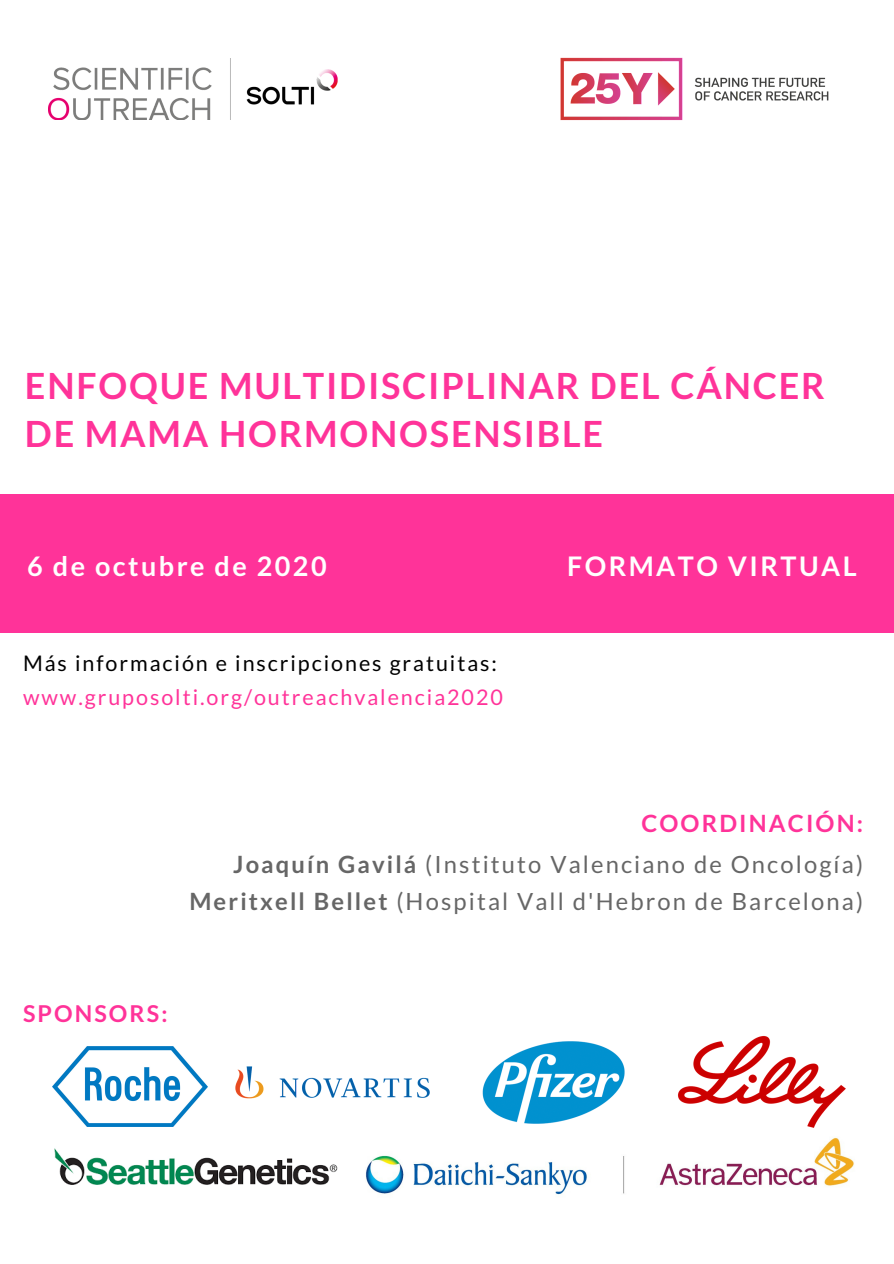
<style>
.page{position:relative;width:894px;height:1264px;background:#fff}
.page>*{position:absolute;margin:0;border:0;box-sizing:border-box;transform-origin:0 0}
.t1{font:700 36px/47.2px "Lato";letter-spacing:.05em;color:#f39}
.t2{font:700 27px "Lato";letter-spacing:.09em;color:#fff}
.t3{font:23.7px/37.2px "Lato";letter-spacing:.09em;color:#666;text-align:right}
.t4{font:700 23.7px "Lato";letter-spacing:.09em;color:#f39}
.t5{font:700 23.25px "Lato";letter-spacing:.09em;color:#f39}
.t6{font:21.45px "Lato";letter-spacing:.09em;color:#f39}
.t7{font:21.45px "Lato";letter-spacing:.09em;color:#000}
.s1{font-weight:700}
</style>
<div class="page">
<div style="left:0;top:494px;width:893px;height:138px;background:#f39"></div>
<img style="left:48px;top:59px;width:290px;height:60px">
<img style="left:53px;top:1046px;width:154px;height:80px">
<img style="left:235px;top:1066px;width:195px;height:33px">
<img style="left:366px;top:1137px;width:488px;height:58px">
<img style="left:457px;top:1041px;width:192px;height:105px">
<img style="left:560px;top:57px;width:269px;height:64px">
<img style="left:54px;top:1148px;width:284px;height:37px">
<img style="left:678px;top:1036px;width:168px;height:92px">
<h1 class="t1" style="left:25px;top:361px;width:801px">ENFOQUE MULTIDISCIPLINAR DEL CÁNCER<br>DE MAMA HORMONOSENSIBLE</h1>
<p class="t2" style="left:27px;top:549px;width:301px">6 de octubre de 2020</p>
<p class="t2" style="left:567px;top:549px;width:291px">FORMATO VIRTUAL</p>
<p class="t7" style="left:23px;top:649px;width:475px">Más información e inscripciones gratuitas:</p>
<p class="t6" style="left:23px;top:683px;width:481px">www.gruposolti.org/outreachvalencia2020</p>
<p class="t4" style="left:641px;top:808px;width:223px">COORDINACIÓN:</p>
<p class="t3" style="left:189px;top:845px;width:675px"><span class="s1">Joaquín Gavilá</span> (Instituto Valenciano de Oncología)<br><span class="s1">Meritxell Bellet</span> (Hospital Vall d'Hebron de Barcelona)</p>
<p class="t5" style="left:23px;top:998px;width:146px">SPONSORS:</p>
</div>
